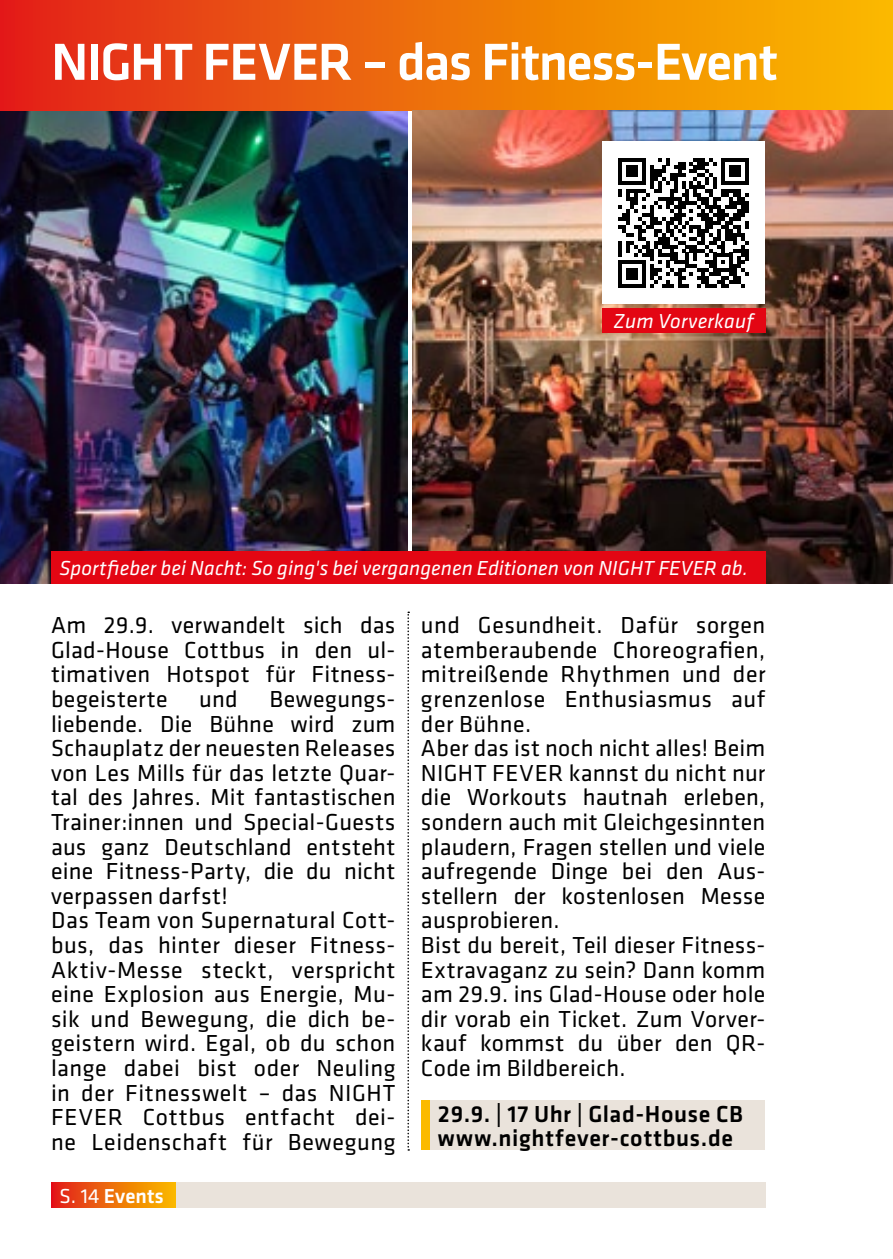
<style>
.page{position:relative;width:893px;height:1259px;background:#fff}
.page>*{position:absolute;margin:0;border:0;box-sizing:border-box;transform-origin:0 0}
.t1{font:500 54px "Klavika Basic";letter-spacing:-.03em;color:#fff}
.t2{font:24px/24.6px "Klavika Basic";letter-spacing:.015em;color:#000}
.t3{font:500 24px/24px "Klavika Basic";letter-spacing:.025em;color:#000}
.t4{font:italic 21px "Klavika Basic";letter-spacing:.005em;color:#fff}
.t5{font:500 21px "Klavika Basic";color:#fff}
.s1{font-weight:400}
</style>
<div class="page">
<img style="left:0;top:111px;width:407px;height:473px">
<svg style="left:407px;top:611px;width:2px;height:539px"></svg>
<div style="left:0;top:0;width:893px;height:111px;background:linear-gradient(to right,#e2231a,#fabe00)"></div>
<div style="left:51px;top:1182px;width:714px;height:26px;background:#eae3db"></div>
<div style="left:51px;top:1182px;width:124px;height:26px;background:linear-gradient(to right,#e21d1b,#fabc00)"></div>
<img style="left:412px;top:111px;width:481px;height:473px">
<div style="left:51px;top:551px;width:714px;height:33px;background:#e30613"></div>
<div style="left:429px;top:1100px;width:336px;height:50px;background:#eae3db"></div>
<div style="left:421px;top:1100px;width:8px;height:50px;background:#fbba00"></div>
<div style="left:602px;top:142px;width:163px;height:162px;background:#fff"></div>
<svg style="left:618px;top:158px;width:131px;height:130px"></svg>
<div style="left:602px;top:308px;width:163px;height:25px;background:#e30613"></div>
<h1 class="t1" style="left:51px;top:25px;width:728px">NIGHT FEVER – das Fitness-Event</h1>
<p class="t4" style="left:613px;top:308px;width:142px">Zum Vorverkauf</p>
<p class="t4" style="left:60px;top:555px;width:690px">Sportfieber bei Nacht: So ging's bei vergangenen Editionen von NIGHT FEVER ab.</p>
<p class="t2" style="left:51px;top:612px;width:346px;text-align:justify">Am 29.9. verwandelt sich das Glad-House Cottbus in den ul&shy;timativen Hotspot für Fitness&shy;begeisterte</p>
<p class="t2" style="left:199px;top:686px;width:40px">und</p>
<p class="t2" style="left:51px;top:686px;width:346px;text-indent:218px">Bewegungs&shy;liebende. Die Bühne wird zum<br>Schauplatz der neuesten Releases von Les Mills für das letzte Quar&shy;tal des Jahres. Mit fantastischen<br>Trainer:innen und Special-Guests aus ganz Deutschland entsteht eine Fitness-Party, die du nicht verpassen darfst!<br>Das Team von Supernatural Cott&shy;bus, das hinter dieser Fitness-<br>Aktiv-Messe steckt, verspricht eine Explosion aus Energie, Mu&shy;sik und Bewegung, die dich be&shy;geistern wird. Egal, ob du schon lange dabei bist oder Neuling in der Fitnesswelt – das NIGHT<br>FEVER Cottbus entfacht dei&shy;ne Leidenschaft für Bewegung</p>
<p class="t5" style="left:60px;top:1182px;width:106px"><span class="s1">S. 14</span> Events</p>
<p class="t2" style="left:421px;top:612px;width:346px">und Gesundheit. Dafür sorgen atemberaubende Choreografien, mitreißende Rhythmen und der grenzenlose Enthusiasmus auf der Bühne.<br>Aber das ist noch nicht alles! Beim<br>NIGHT FEVER kannst du nicht nur die Workouts hautnah erleben, sondern auch mit Gleichgesinnten plaudern, Fragen stellen und viele aufregende Dinge bei den Aus&shy;stellern der kostenlosen Messe ausprobieren.<br>Bist du bereit, Teil dieser Fitness-<br>Extravaganz zu sein? Dann komm am 29.9. ins Glad-House oder hole dir vorab ein Ticket. Zum Vorver&shy;kauf kommst du über den QR-<br>Code im Bildbereich.</p>
<p class="t3" style="left:438px;top:1101px;width:307px">29.9. | 17 Uhr | Glad-House CB www.nightfever-cottbus.de</p>
</div>
